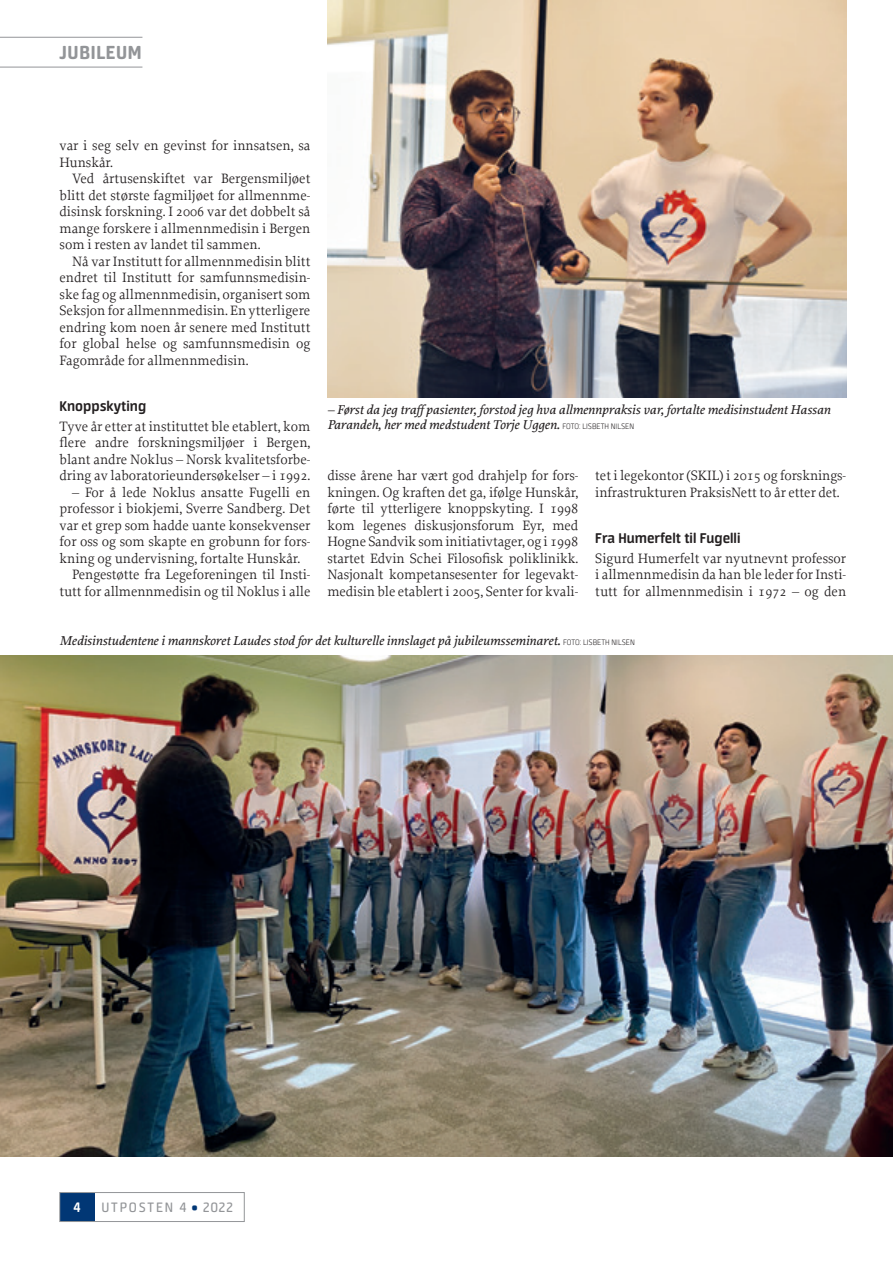
<style>
.page{position:relative;width:893px;height:1263px;background:#fff}
.page>*{position:absolute;margin:0;border:0;box-sizing:border-box;transform-origin:0 0}
.t1{font:800 21px "Neuron";letter-spacing:.03em;color:#939598}
.t2{font:700 15.75px "Neuron";color:#231f20}
.t3{font:15.3px "Neuron";letter-spacing:.115em;color:#939598}
.t4{font:700 15.3px "Neuron";color:#fff}
.t5{font:14.25px/16.5px "Proforma";color:#231f20;text-align:justify}
.t6{font:italic 500 13.5px/15px "Proforma";color:#231f20}
.s1{font-family:"Neuron";font-weight:200;font-style:normal;font-size:9px}
.s2{font-weight:900;color:#013775}
</style>
<div class="page">
<div style="left:60px;top:1192px;width:35px;height:29px;background:#013775"></div>
<div style="left:60px;top:1192px;width:184px;height:30px;border:1px solid #939598"></div>
<hr style="left:0;top:67px;width:142px;height:1px;background:#939598">
<hr style="left:0;top:37px;width:142px;height:1px;background:#939598">
<img style="left:327px;top:0;width:519px;height:397px">
<img style="left:0;top:655px;width:893px;height:501px">
<h1 class="t1" style="left:60px;top:41px;width:84px">JUBILEUM</h1>
<p class="t5" style="left:60px;top:137px;width:252px">var i seg selv en gevinst for innsatsen, sa<br>Hunskår.</p>
<p class="t5" style="left:60px;top:170px;width:252px;text-indent:13px">Ved årtusenskiftet var Bergensmiljøet blitt det største fagmiljøet for allmennme&shy;disinsk forskning. I 2006 var det dobbelt så mange forskere i allmennmedisin i Bergen som i resten av landet til sammen.</p>
<p class="t5" style="left:60px;top:253px;width:252px;text-indent:13px">Nå var Institutt for allmennmedisin blitt endret til Institutt for samfunnsmedisin&shy;ske fag og allmennmedisin, organisert som Seksjon for allmennmedisin. En ytterligere endring kom noen år senere med Institutt for global helse og samfunnsmedisin og Fagområde for allmennmedisin.</p>
<p class="t2" style="left:60px;top:397px;width:88px">Knoppskyting</p>
<p class="t5" style="left:60px;top:418px;width:252px">Tyve år etter at instituttet ble etablert, kom flere andre forskningsmiljøer i Bergen, blant andre Noklus – Norsk kvalitetsforbe&shy;dring av laboratorieundersøkelser – i 1992.</p>
<p class="t5" style="left:72px;top:484px;width:240px">– For å lede Noklus ansatte Fugelli en</p>
<p class="t5" style="left:60px;top:500px;width:252px">professor i biokjemi, Sverre Sandberg. Det</p>
<p class="t5" style="left:60px;top:517px;width:252px">var et grep som hadde uante konsekvenser</p>
<p class="t5" style="left:60px;top:533px;width:252px">for oss og som skapte en grobunn for fors-</p>
<p class="t5" style="left:60px;top:550px;width:242px">kning og undervisning, fortalte Hunskår.</p>
<p class="t5" style="left:72px;top:566px;width:240px">Pengestøtte fra Legeforeningen til Insti-</p>
<p class="t5" style="left:60px;top:583px;width:252px">tutt for allmennmedisin og til Noklus i alle</p>
<p class="t6" style="left:327px;top:402px;width:505px">– Først da jeg traff pasienter, forstod jeg hva allmennpraksis var, fortalte medisinstudent Hassan<br>Parandeh, her med medstudent Torje Uggen. <span class="s1">FOTO: LISBETH NILSEN</span></p>
<p class="t5" style="left:327px;top:467px;width:252px">disse årene har vært god drahjelp for fors&shy;kningen. Og kraften det ga, ifølge Hunskår, førte til ytterligere knoppskyting. I 1998 kom legenes diskusjonsforum Eyr, med Hogne Sandvik som initiativtager, og i 1998 startet Edvin Schei Filosofisk poliklinikk.<br>Nasjonalt kompetansesenter for legevakt&shy;medisin ble etablert i 2005, Senter for kvali-</p>
<p class="t5" style="left:595px;top:467px;width:252px">tet i legekontor (SKIL) i 2015 og forsknings&shy;infrastrukturen PraksisNett to år etter det.</p>
<p class="t2" style="left:595px;top:529px;width:147px">Fra Humerfelt til Fugelli</p>
<p class="t5" style="left:595px;top:550px;width:252px">Sigurd Humerfelt var nyutnevnt professor i allmennmedisin da han ble leder for Insti&shy;tutt for allmennmedisin i 1972 – og den</p>
<p class="t6" style="left:60px;top:633px;width:577px">Medisinstudentene i mannskoret Laudes stod for det kulturelle innslaget på jubileumsseminaret. <span class="s1">FOTO: LISBETH NILSEN</span></p>
<p class="t4" style="left:73px;top:1198px;width:9px">4</p>
<p class="t3" style="left:101px;top:1199px;width:134px">UTPOSTEN 4 <span class="s2">•</span> 2022</p>
</div>
